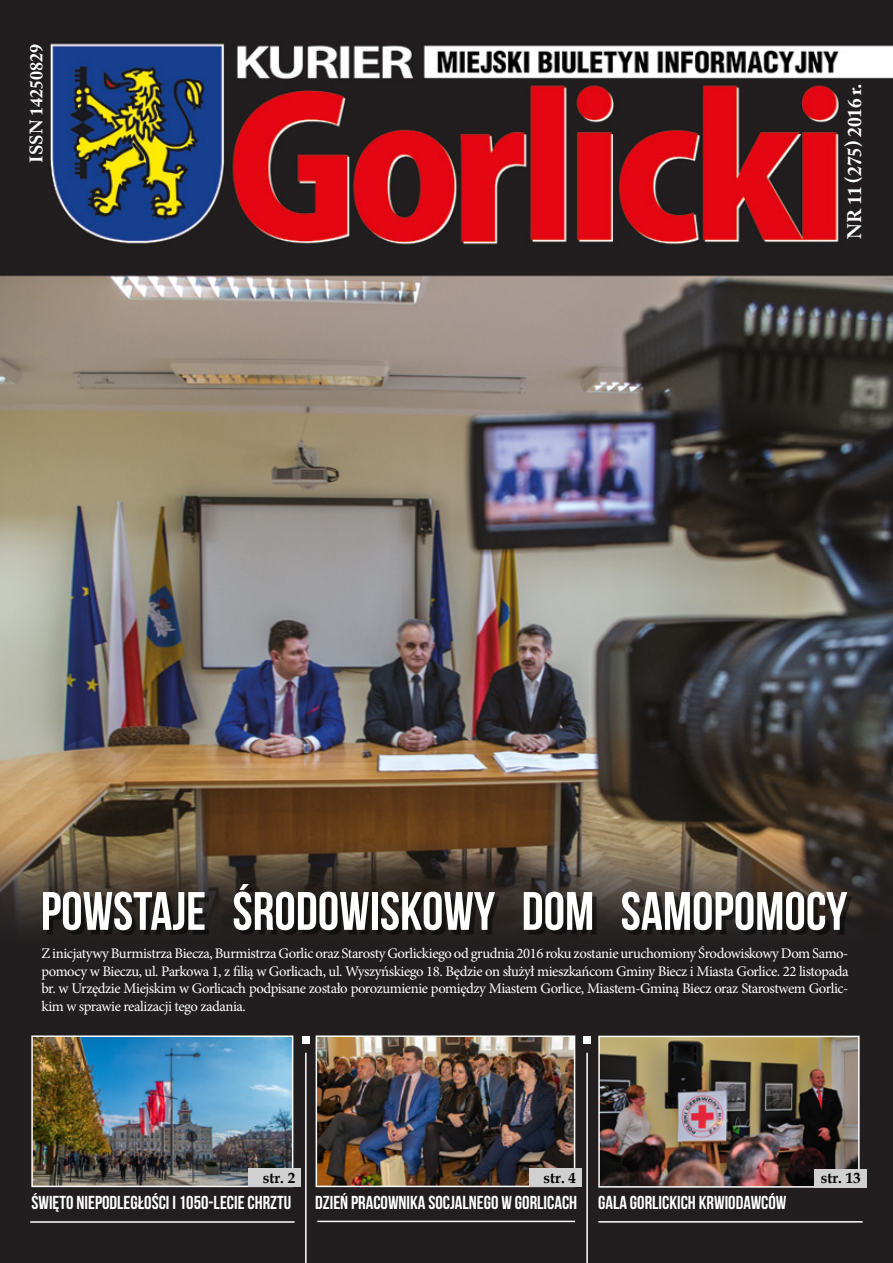
<style>
.page{position:relative;width:893px;height:1263px;background:#fff}
.page>*{position:absolute;margin:0;border:0;box-sizing:border-box;transform-origin:0 0}
.t1{font:54px "Bebas Neue";color:#fff}
.t2{font:700 19.5px "Adobe Caslon Pro";color:#fff}
.t3{font:18.75px "Bebas Neue";color:#fff}
.t4{font:700 18px "Adobe Caslon Pro";color:#fff}
.t5{font:700 15px "Book Antiqua";color:#000}
.t6{font:14.7px/17.7px "Minion Pro";letter-spacing:-.03em;color:#fff;text-align:justify}
</style>
<div class="page">
<img style="left:0;top:0;width:893px;height:1263px">
<hr style="left:305px;top:1053px;width:2px;height:210px;background:#fff">
<hr style="left:586px;top:1053px;width:2px;height:210px;background:#fff">
<div style="left:302px;top:1036px;width:8px;height:7px;background:#fff"></div>
<div style="left:583px;top:1036px;width:8px;height:7px;background:#fff"></div>
<hr style="left:30px;top:1221px;width:265px;height:2px;background:#fff">
<hr style="left:598px;top:1221px;width:265px;height:1px;background:#fff">
<hr style="left:317px;top:1221px;width:258px;height:1px;background:#fff">
<img style="left:34px;top:1038px;width:256px;height:146px">
<div style="left:31px;top:1035px;width:262px;height:152px;border:2px solid #fff"></div>
<img style="left:319px;top:1038px;width:253px;height:146px">
<div style="left:316px;top:1035px;width:259px;height:152px;border:2px solid #fff"></div>
<div style="left:47px;top:888px;width:804px;height:46px;background:#000;opacity:.51"></div>
<div style="left:248px;top:1169px;width:52px;height:18px;background:#d0d0d0"></div>
<div style="left:529px;top:1169px;width:52px;height:18px;background:#d0d0d0"></div>
<img style="left:601px;top:1039px;width:256px;height:145px">
<div style="left:598px;top:1036px;width:262px;height:151px;border:2px solid #fff"></div>
<div style="left:815px;top:1169px;width:52px;height:18px;background:#d0d0d0"></div>
<p class="t4" style="left:26px;top:163px;width:121px;rotate:-90deg">ISSN 14250829</p>
<h2 class="t2" style="left:843px;top:239px;width:157px;rotate:-90deg">NR 11 (275) 2016 r.</h2>
<h1 class="t1" style="left:41px;top:881px;width:808px">POWSTAJE ŚRODOWISKOWY DOM SAMOPOMOCY</h1>
<p class="t6" style="left:41px;top:944px;width:809px">Z inicjatywy Burmistrza Biecza, Burmistrza Gorlic oraz Starosty Gorlickiego od grudnia 2016 roku zostanie uruchomiony Środowiskowy Dom Samo&shy;pomocy w Bieczu, ul. Parkowa 1, z filią w Gorlicach, ul. Wyszyńskiego 18. Będzie on służył mieszkańcom Gminy Biecz i Miasta Gorlice. 22 listopada br. w Urzędzie Miejskim w Gorlicach podpisane zostało porozumienie pomiędzy Miastem Gorlice, Miastem-Gminą Biecz oraz Starostwem Gorlic&shy;kim w sprawie realizacji tego zadania.</p>
<p class="t5" style="left:263px;top:1167px;width:34px">str. 2</p>
<p class="t5" style="left:544px;top:1167px;width:34px">str. 4</p>
<p class="t5" style="left:821px;top:1167px;width:41px">str. 13</p>
<p class="t5" style="left:841px;top:1167px;width:23px">str.</p>
<p class="t3" style="left:32px;top:1192px;width:261px">ŚWIĘTO NIEPODLEGŁOŚCI I 1050-LECIE CHRZTU</p>
<p class="t3" style="left:315px;top:1192px;width:473px">DZIEŃ PRACOWNIKA SOCJALNEGO W GORLICACH GALA GORLICKICH KRWIODAWCÓW</p>
</div>
